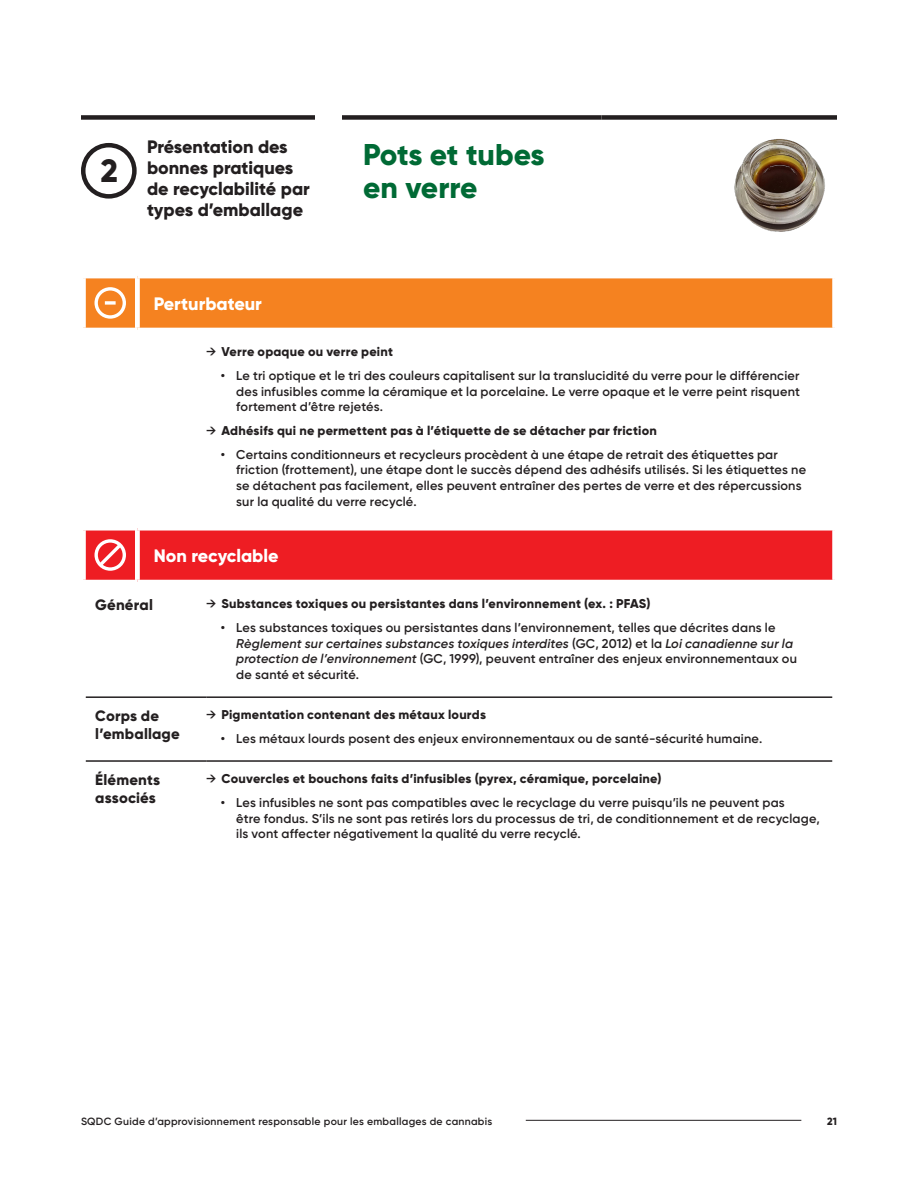
<style>
.page{position:relative;width:918px;height:1188px;background:#fff}
.page>*{position:absolute;margin:0;border:0;box-sizing:border-box;transform-origin:0 0}
.Highlight2{font:800 32.25px "Gilroy";color:#231f20}
.T1_2024{font:800 30px/33px "Gilroy";letter-spacing:-.01em;color:#006a35}
.Titre_Tête{font:800 18px/21px "Gilroy";color:#231f20}
.T3{font:800 18px "Gilroy";color:#fff}
.T3-2{font:800 15px/18px "Gilroy";letter-spacing:.01em;color:#231f20}
.t1{font:600 12.75px/15.8px "Gilroy";letter-spacing:.015em;color:#231f20}
.t2{font:800 12.75px "Gilroy";letter-spacing:.015em;color:#231f20}
.t3{font:600 10.5px "Gilroy";letter-spacing:.025em;color:#231f20}
.t4{font:800 10.5px "Gilroy";color:#231f20}
.s1{font-weight:600}
.s2{font-style:italic}
</style>
<div class="page">
<div style="left:81px;top:115px;width:66px;height:5px;background:#231f20"></div>
<div style="left:147px;top:115px;width:168px;height:5px;background:#231f20"></div>
<div style="left:342px;top:115px;width:260px;height:5px;background:#231f20"></div>
<div style="left:602px;top:115px;width:235px;height:5px;background:#231f20"></div>
<div style="left:81px;top:143px;width:56px;height:56px;border:4px solid #231f20;border-radius:50%"></div>
<img style="left:734px;top:139px;width:91px;height:93px">
<div style="left:86px;top:278px;width:746px;height:50px;background:#f58220"></div>
<div style="left:135px;top:278px;width:5px;height:50px;background:#fff"></div>
<div style="left:94px;top:287px;width:32px;height:32px;border:3px solid #fff;border-radius:50%"></div>
<svg style="left:105px;top:301px;width:11px;height:4px"></svg>
<svg style="left:83px;top:528px;width:752px;height:54px"></svg>
<hr style="left:206px;top:696px;width:626px;height:2px;background:#231f20">
<hr style="left:206px;top:760px;width:626px;height:2px;background:#231f20">
<hr style="left:86px;top:696px;width:120px;height:2px;background:#231f20">
<hr style="left:86px;top:760px;width:120px;height:2px;background:#231f20">
<hr style="left:526px;top:1120px;width:275px;height:1px;background:#231f20">
<p class="Highlight2" style="left:101px;top:150px;width:19px">2</p>
<p class="Titre_Tête" style="left:147px;top:136px;width:164px">Présentation des bonnes pratiques de recyclabilité par types d’emballage</p>
<p class="T1_2024" style="left:363px;top:138px;width:183px">Pots et tubes en verre</p>
<p class="T3" style="left:154px;top:292px;width:110px">Perturbateur</p>
<p class="t2" style="left:206px;top:344px;width:188px"><span class="s1">→</span> Verre opaque ou verre peint</p>
<p class="t1" style="left:236px;top:367px;width:565px;text-align:justify;text-indent:-15px">• Le tri optique et le tri des couleurs capitalisent sur la translucidité du verre pour le différencier des infusibles comme la céramique et la porcelaine. Le verre opaque et le verre peint risquent fortement d’être rejetés.</p>
<p class="t2" style="left:206px;top:423px;width:452px"><span class="s1">→</span> Adhésifs qui ne permettent pas à l’étiquette de se détacher par friction</p>
<p class="t1" style="left:236px;top:446px;width:571px;text-indent:-15px">• Certains conditionneurs et recycleurs procèdent à une étape de retrait des étiquettes par friction (frottement), une étape dont le succès dépend des adhésifs utilisés. Si les étiquettes ne se détachent pas facilement, elles peuvent entraîner des pertes de verre et des répercussions sur la qualité du verre recyclé.</p>
<p class="T3" style="left:154px;top:545px;width:126px">Non recyclable</p>
<p class="T3-2" style="left:95px;top:596px;width:59px">Général</p>
<p class="t2" style="left:206px;top:596px;width:446px"><span class="s1">→</span> Substances toxiques ou persistantes dans l’environnement (ex. : PFAS)</p>
<p class="t1" style="left:236px;top:620px;width:562px;text-indent:-15px">• Les substances toxiques ou persistantes dans l’environnement, telles que décrites dans le <span class="s2">Règlement sur certaines substances toxiques interdites</span> (GC, 2012) et la <span class="s2">Loi canadienne sur la protection de l’environnement</span> (GC, 1999), peuvent entraîner des enjeux environnementaux ou de santé et sécurité.</p>
<p class="T3-2" style="left:95px;top:707px;width:86px">Corps de l’emballage</p>
<p class="t2" style="left:206px;top:707px;width:281px"><span class="s1">→</span> Pigmentation contenant des métaux lourds</p>
<p class="t1" style="left:221px;top:731px;width:543px">• Les métaux lourds posent des enjeux environnementaux ou de santé-sécurité humaine.</p>
<p class="T3-2" style="left:95px;top:771px;width:66px">Éléments associés</p>
<p class="t2" style="left:206px;top:771px;width:457px"><span class="s1">→</span> Couvercles et bouchons faits d’infusibles (pyrex, céramique, porcelaine)</p>
<p class="t1" style="left:236px;top:794px;width:585px;text-indent:-15px">• Les infusibles ne sont pas compatibles avec le recyclage du verre puisqu’ils ne peuvent pas<br>être fondus. S’ils ne sont pas retirés lors du processus de tri, de conditionnement et de recyclage, ils vont affecter négativement la qualité du verre recyclé.</p>
<p class="t3" style="left:81px;top:1115px;width:413px">SQDC Guide d’approvisionnement responsable pour les emballages de cannabis</p>
<p class="t4" style="left:827px;top:1114px;width:11px">21</p>
</div>
